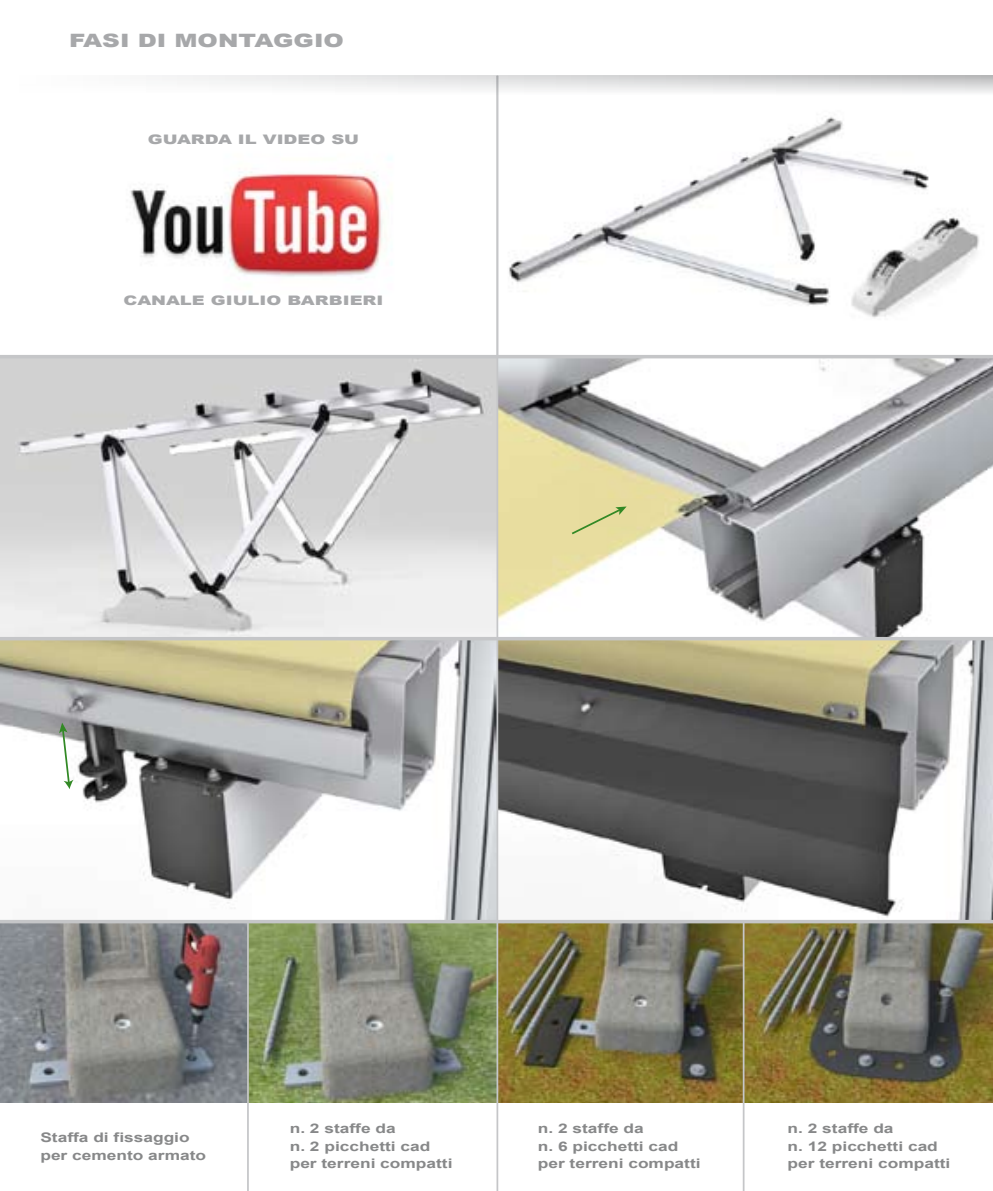
<style>
.page{position:relative;width:993px;height:1191px;background:#fff}
.page>*{position:absolute;margin:0;border:0;box-sizing:border-box;transform-origin:0 0}
.t1{font:900 18.38px "Arial";color:#a7a8aa;scale:1.33 1}
.t2{font:700 13.3px/17.7px "Arial";color:#878889;scale:1.31 1}
.t3{font:900 13.12px "Arial";color:#a7a8aa;scale:1.36 1}
</style>
<div class="page">
<img style="left:498px;top:106px;width:481px;height:249px">
<img style="left:0;top:358px;width:992px;height:744px">
<hr style="left:247px;top:922px;width:2px;height:269px;background:#c5c6c8">
<hr style="left:742px;top:922px;width:2px;height:269px;background:#c5c6c8">
<svg style="left:569px;top:506px;width:57px;height:30px;background:#d9d695"></svg>
<svg style="left:59px;top:722px;width:14px;height:67px"></svg>
<hr style="left:0;top:637px;width:992px;height:3px;background:#c5c6c8">
<hr style="left:0;top:355px;width:992px;height:3px;background:#c5c6c8">
<hr style="left:0;top:920px;width:992px;height:3px;background:#c5c6c8">
<hr style="left:496px;top:76px;width:2px;height:1115px;background:#c5c6c8">
<img style="left:130px;top:158px;width:262px;height:119px">
<svg style="left:162px;top:76px;width:830px;height:19px"></svg>
<p class="t1" style="left:69px;top:27px;width:208px">FASI DI MONTAGGIO</p>
<p class="t3" style="left:148px;top:129px;width:157px">GUARDA IL VIDEO SU</p>
<p class="t3" style="left:123px;top:291px;width:193px">CANALE GIULIO BARBIERI</p>
<p class="t2" style="left:40px;top:1128px;width:128px">Staffa di fissaggio per cemento armato</p>
<p class="t2" style="left:787px;top:1120px;width:126px">n. 2 staffe da<br>n. 12 picchetti cad per terreni compatti</p>
<p class="t2" style="left:290px;top:1120px;width:126px">n. 2 staffe da<br>n. 2 picchetti cad per terreni compatti</p>
<p class="t2" style="left:537px;top:1120px;width:126px">n. 2 staffe da<br>n. 6 picchetti cad per terreni compatti</p>
</div>
